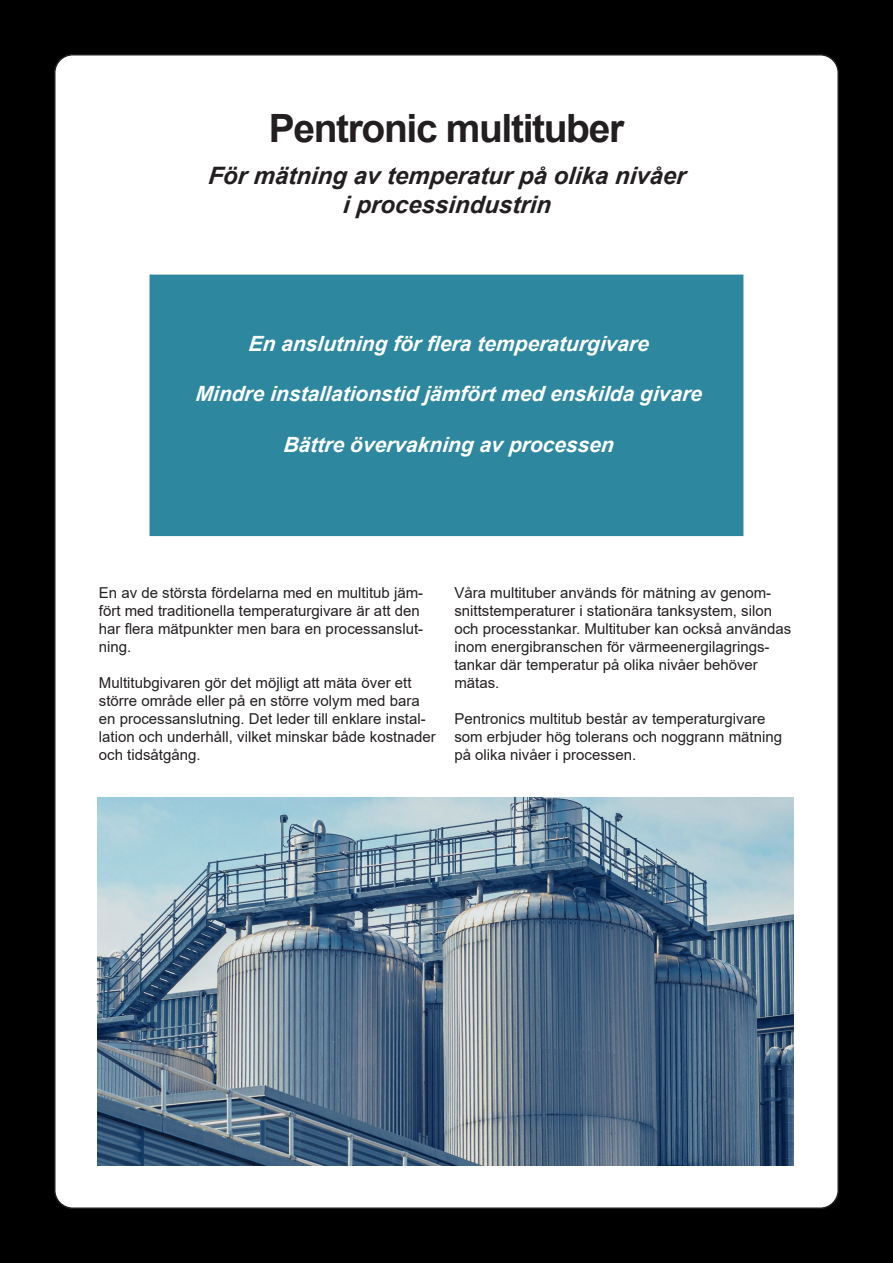
<style>
.page{position:relative;width:893px;height:1263px;background:#000}
.page>*{position:absolute;margin:0;border:0;box-sizing:border-box;transform-origin:0 0}
.H1_svart{font:700 39px "Arial";letter-spacing:-.035em;color:#231f20}
.Ingress_svart{font:italic 700 24px/28.8px "Arial";color:#231f20;text-align:center}
.H3_textruta{font:italic 700 21px "Arial";color:#fff}
.Brödtext{font:15px/18px "Arial";color:#231f20}
</style>
<div class="page">
<div style="left:55px;top:55px;width:783px;height:1153px;background:#fff;border-radius:18px"></div>
<img style="left:98px;top:797px;width:695px;height:368px">
<div style="left:150px;top:275px;width:593px;height:261px;background:#2c879f"></div>
<p class="H1_svart" style="left:269px;top:101px;width:357px">Pentronic multituber</p>
<p class="Ingress_svart" style="left:208px;top:162px;width:479px">För mätning av temperatur på olika nivåer i processindustrin</p>
<p class="H3_textruta" style="left:248px;top:330px;width:404px">En anslutning för flera temperaturgivare</p>
<p class="H3_textruta" style="left:195px;top:380px;width:511px">Mindre installationstid jämfört med enskilda givare</p>
<p class="H3_textruta" style="left:283px;top:430px;width:334px">Bättre övervakning av processen</p>
<p class="Brödtext" style="left:99px;top:584px;width:326px">En av de största fördelarna med en multitub jäm&shy;fört med traditionella temperaturgivare är att den har flera mätpunkter men bara en processanslut&shy;ning.</p>
<p class="Brödtext" style="left:99px;top:674px;width:338px">Multitubgivaren gör det möjligt att mäta över ett större område eller på en större volym med bara en processanslutning. Det leder till enklare instal&shy;lation och underhåll, vilket minskar både kostnader och tidsåtgång.</p>
<p class="Brödtext" style="left:454px;top:584px;width:338px">Våra multituber används för mätning av genom&shy;snittstemperaturer i stationära tanksystem, silon och processtankar. Multituber kan också användas inom energibranschen för värmeenergilagrings&shy;tankar där temperatur på olika nivåer behöver mätas.</p>
<p class="Brödtext" style="left:454px;top:710px;width:329px">Pentronics multitub består av temperaturgivare som erbjuder hög tolerans och noggrann mätning på olika nivåer i processen.</p>
</div>
